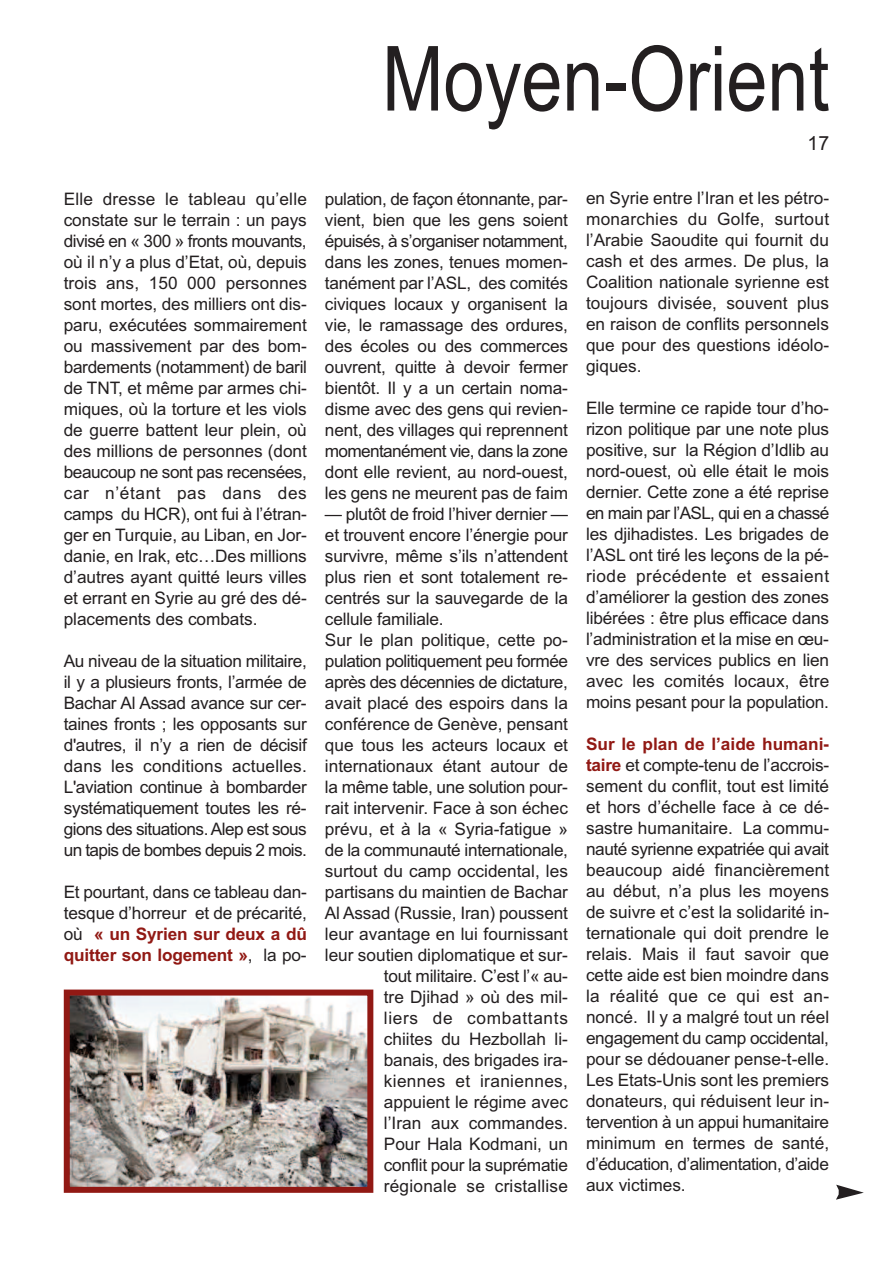
<style>
.page{position:relative;width:893px;height:1263px;background:#fff}
.page>*{position:absolute;margin:0;border:0;box-sizing:border-box;transform-origin:0 0}
.t1{font:90px "Arial Narrow";color:#231f20}
.t2{font:19.5px "Arial";color:#231f20}
.t3{font:17.25px/21px "Arial";letter-spacing:-.005em;color:#231f20;text-align:justify}
.t4{font:17.25px "Arial";letter-spacing:-.03em;color:#231f20}
.t5{font:17.25px "Arial";letter-spacing:-.025em;color:#231f20}
.t6{font:17.25px "Arial";letter-spacing:.015em;color:#231f20}
.t7{font:17.25px "Arial";letter-spacing:.02em;color:#231f20}
.t8{font:17.25px "Arial";letter-spacing:.04em;color:#231f20}
.s1{font-weight:700;color:#911914}
</style>
<div class="page">
<svg style="left:836px;top:1185px;width:28px;height:15px"></svg>
<img style="left:71px;top:996px;width:295px;height:190px">
<div style="left:64px;top:989px;width:309px;height:204px;border:6px solid #911914"></div>
<p class="t3" style="left:64px;top:188px;width:245px">Elle dresse le tableau qu’elle constate sur le terrain : un pays divisé en « 300 » fronts mouvants, où il n’y a plus d’Etat, où, depuis trois ans, 150 000 personnes sont mortes, des milliers ont dis&shy;paru, exécutées sommairement ou massivement par des bom&shy;bardements (notamment) de baril de TNT, et même par armes chi&shy;miques, où la torture et les viols de guerre battent leur plein, où des millions de personnes (dont beaucoup ne sont pas recensées, car n’étant pas dans des camps du HCR), ont fui à l’étran&shy;ger en Turquie, au Liban, en Jor&shy;danie, en Irak, etc…Des millions d’autres ayant quitté leurs villes et errant en Syrie au gré des dé&shy;placements des combats.</p>
<p class="t3" style="left:64px;top:650px;width:245px">Au niveau de la situation militaire, il y a plusieurs fronts, l’armée de Bachar Al Assad avance sur cer&shy;taines fronts ; les opposants sur d'autres, il n’y a rien de décisif dans les conditions actuelles.<br>L'aviation continue à bombarder systématiquement toutes les ré&shy;gions des situations. Alep est sous un tapis de bombes depuis 2 mois.</p>
<p class="t3" style="left:64px;top:881px;width:245px">Et pourtant, dans ce tableau dan&shy;tesque d’horreur et de précarité, où <span class="s1">« un syrien sur deux a dû quitter son logement »</span>, la po-</p>
<h1 class="t1" style="left:382px;top:27px;width:449px">Moyen-Orient</h1>
<p class="t3" style="left:325px;top:188px;width:245px">pulation, de façon étonnante, par&shy;vient, bien que les gens soient épuisés, à s’organiser notamment, dans les zones, tenues momen&shy;tanément par l’ASL, des comités civiques locaux y organisent la vie, le ramassage des ordures, des écoles ou des commerces ouvrent, quitte à devoir fermer bientôt. Il y a un certain noma&shy;disme avec des gens qui revien&shy;nent, des villages qui reprennent momentanément vie, dans la zone dont elle revient, au nord-ouest, les gens ne meurent pas de faim</p>
<p class="t3" style="left:325px;top:503px;width:245px">— plutôt de froid l’hiver dernier —</p>
<p class="t3" style="left:325px;top:524px;width:245px">et trouvent encore l’énergie pour</p>
<p class="t3" style="left:325px;top:545px;width:245px">survivre, même s’ils n’attendent</p>
<p class="t3" style="left:325px;top:566px;width:244px">plus rien et sont totalement re-</p>
<p class="t3" style="left:325px;top:587px;width:245px">centrés sur la sauvegarde de la</p>
<p class="t3" style="left:325px;top:608px;width:120px">cellule familiale.</p>
<p class="t3" style="left:325px;top:629px;width:245px">Sur le plan politique, cette po-</p>
<p class="t4" style="left:325px;top:650px;width:245px">pulation politiquement peu formée</p>
<p class="t5" style="left:325px;top:671px;width:244px">après des décennies de dictature,</p>
<p class="t3" style="left:325px;top:692px;width:245px">avait placé des espoirs dans la</p>
<p class="t3" style="left:325px;top:713px;width:245px">conférence de Genève, pensant</p>
<p class="t3" style="left:325px;top:734px;width:245px">que tous les acteurs locaux et</p>
<p class="t3" style="left:325px;top:755px;width:245px">internationaux étant autour de</p>
<p class="t3" style="left:325px;top:776px;width:245px">la même table, une solution pour-</p>
<p class="t3" style="left:325px;top:797px;width:245px">rait intervenir. Face à son échec</p>
<p class="t3" style="left:325px;top:818px;width:245px">prévu, et à la « Syria-fatigue »</p>
<p class="t3" style="left:325px;top:839px;width:245px">de la communauté internationale,</p>
<p class="t3" style="left:325px;top:860px;width:245px">surtout du camp occidental, les</p>
<p class="t3" style="left:325px;top:881px;width:245px">partisans du maintien de Bachar</p>
<p class="t3" style="left:325px;top:902px;width:245px">Al Assad (Russie, Iran) poussent</p>
<p class="t3" style="left:325px;top:923px;width:245px">leur avantage en lui fournissant</p>
<p class="t3" style="left:325px;top:944px;width:245px">leur soutien diplomatique et sur-</p>
<p class="t3" style="left:384px;top:965px;width:186px">tout militaire. C’est l’« au-</p>
<p class="t3" style="left:384px;top:986px;width:186px">tre Djihad » où des mil-</p>
<p class="t8" style="left:384px;top:1007px;width:186px">liers de combattants</p>
<p class="t3" style="left:384px;top:1028px;width:186px">chiites du Hezbollah li-</p>
<p class="t3" style="left:384px;top:1049px;width:186px">banais, des brigades ira-</p>
<p class="t7" style="left:384px;top:1070px;width:186px">kiennes et iraniennes,</p>
<p class="t3" style="left:384px;top:1091px;width:186px">appuient le régime avec</p>
<p class="t3" style="left:384px;top:1112px;width:186px">l’Iran aux commandes.</p>
<p class="t3" style="left:384px;top:1133px;width:186px">Pour Hala Kodmani, un</p>
<p class="t3" style="left:384px;top:1154px;width:186px">conflit pour la suprématie</p>
<p class="t6" style="left:384px;top:1175px;width:186px">régionale se cristallise</p>
<p class="t2" style="left:807px;top:132px;width:23px">17</p>
<p class="t3" style="left:586px;top:188px;width:245px">en Syrie entre l’Iran et les pétro&shy;monarchies du Golfe, surtout l’Arabie Saoudite qui fournit du cash et des armes. De plus, la Coalition nationale syrienne est toujours divisée, souvent plus en raison de conflits personnels que pour des questions idéolo&shy;giques.</p>
<p class="t3" style="left:586px;top:398px;width:245px">Elle termine ce rapide tour d’ho&shy;rizon politique par une note plus positive, sur la Région d’Idlib au nord-ouest, où elle était le mois dernier. Cette zone a été reprise en main par l’ASL, qui en a chassé les djihadistes. Les brigades de l’ASL ont tiré les leçons de la pé&shy;riode précédente et essaient d’améliorer la gestion des zones libérées : être plus efficace dans l’administration et la mise en œu&shy;vre des services publics en lien avec les comités locaux, être moins pesant pour la population.</p>
<p class="t3" style="left:586px;top:734px;width:245px"><span class="s1">sur le plan de l’aide humani&shy;taire</span> et compte-tenu de l’accrois&shy;sement du conflit, tout est limité et hors d’échelle face à ce dé&shy;sastre humanitaire. La commu&shy;nauté syrienne expatriée qui avait beaucoup aidé financièrement au début, n’a plus les moyens de suivre et c’est la solidarité in&shy;ternationale qui doit prendre le relais. Mais il faut savoir que cette aide est bien moindre dans la réalité que ce qui est an&shy;noncé. Il y a malgré tout un réel engagement du camp occidental, pour se dédouaner pense-t-elle.<br>Les Etats-Unis sont les premiers donateurs, qui réduisent leur in&shy;tervention à un appui humanitaire minimum en termes de santé, d’éducation, d’alimentation, d’aide aux victimes.</p>
</div>
